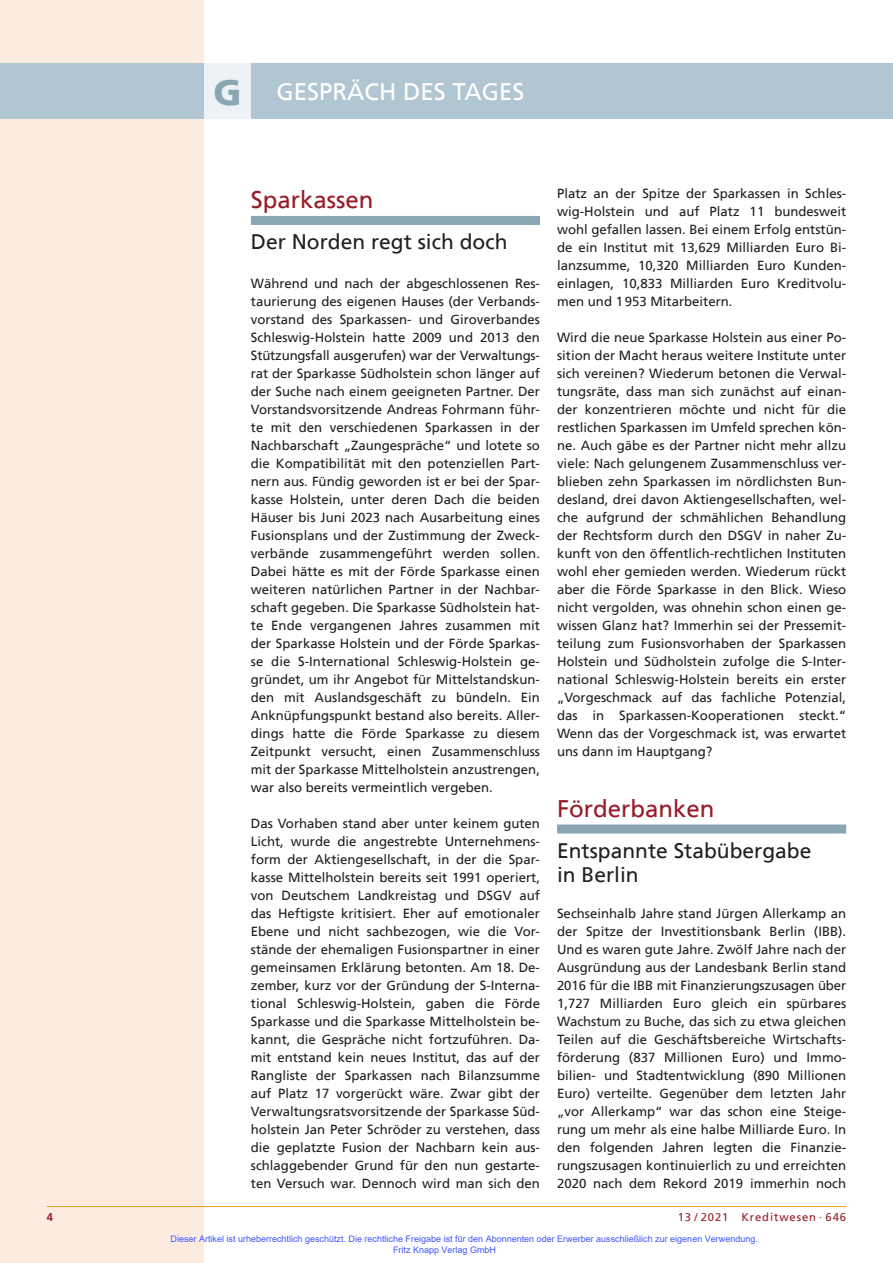
<style>
.page{position:relative;width:893px;height:1263px;background:#fff}
.page>*{position:absolute;margin:0;border:0;box-sizing:border-box;transform-origin:0 0}
.t1{font:24px "Frutiger";color:#981a26}
.t2{font:24px "Frutiger";color:#fff}
.t3{font:21px/24px "Frutiger";color:#231f20}
.t4{font:13.2px/18px "Frutiger";color:#231f20;text-align:justify}
.t5{font:11.25px "Frutiger";letter-spacing:.08em;color:#981a26}
.t6{font:700 11.25px "Frutiger";color:#981a26}
.t7{font:9px/10.8px "Arial";color:#4054ff}
.s1{font-weight:900;font-size:36px;color:#8ba6b3}
</style>
<div class="page">
<div style="left:0;top:0;width:204px;height:1263px;background:#fdebe1"></div>
<div style="left:0;top:64px;width:893px;height:55px;background:#b0c6d2"></div>
<div style="left:204px;top:64px;width:47px;height:55px;background:#ecf2f5"></div>
<hr style="left:47px;top:1206px;width:799px;height:1px;background:#f1a31e">
<div style="left:251px;top:216px;width:289px;height:9px;background:#8ba6b3"></div>
<div style="left:557px;top:824px;width:289px;height:9px;background:#8ba6b3"></div>
<h1 class="t2" style="left:213px;top:81px;width:312px"><span class="s1">G</span> GESPRÄCH DES TAGES</h1>
<h1 class="t1" style="left:251px;top:189px;width:124px">Sparkassen</h1>
<h2 class="t3" style="left:251px;top:231px;width:258px">Der Norden regt sich doch</h2>
<p class="t4" style="left:251px;top:275px;width:291px">Während und nach der abgeschlossenen Res&shy;taurierung des eigenen Hauses (der Verbands&shy;vorstand des Sparkassen- und Giroverbandes Schleswig-Holstein hatte 2009 und 2013 den Stützungsfall ausgerufen) war der Verwaltungs&shy;rat der Sparkasse Südholstein schon länger auf der Suche nach einem geeigneten Partner. Der Vorstandsvorsitzende Andreas Fohrmann führ&shy;te mit den verschiedenen Sparkassen in der Nachbarschaft „Zaungespräche“ und lotete so die Kompatibilität mit den potenziellen Part&shy;nern aus. Fündig geworden ist er bei der Spar&shy;kasse Holstein, unter deren Dach die beiden Häuser bis Juni 2023 nach Ausarbeitung eines Fusionsplans und der Zustimmung der Zweck&shy;verbände zusammengeführt werden sollen.<br>Dabei hätte es mit der Förde Sparkasse einen weiteren natürlichen Partner in der Nachbar&shy;schaft gegeben. Die Sparkasse Südholstein hat&shy;te Ende vergangenen Jahres zusammen mit der Sparkasse Holstein und der Förde Sparkas&shy;se die S-International Schleswig-Holstein ge&shy;gründet, um ihr Angebot für Mittelstandskun&shy;den mit Auslandsgeschäft zu bündeln. Ein Anknüpfungspunkt bestand also bereits. Aller&shy;dings hatte die Förde Sparkasse zu diesem Zeitpunkt versucht, einen Zusammenschluss mit der Sparkasse Mittelholstein anzustrengen, war also bereits vermeintlich vergeben.</p>
<p class="t4" style="left:251px;top:815px;width:291px">Das Vorhaben stand aber unter keinem guten Licht, wurde die angestrebte Unternehmens&shy;form der Aktiengesellschaft, in der die Spar&shy;kasse Mittelholstein bereits seit 1991 operiert, von Deutschem Landkreistag und DSGV auf das Heftigste kritisiert. Eher auf emotionaler Ebene und nicht sachbezogen, wie die Vor&shy;stände der ehemaligen Fusionspartner in einer gemeinsamen Erklärung betonten. Am 18. De&shy;zember, kurz vor der Gründung der S-Interna&shy;tional Schleswig-Holstein, gaben die Förde Sparkasse und die Sparkasse Mittelholstein be&shy;kannt, die Gespräche nicht fortzuführen. Da&shy;mit entstand kein neues Institut, das auf der Rangliste der Sparkassen nach Bilanzsumme auf Platz 17 vorgerückt wäre. Zwar gibt der Verwaltungsratsvorsitzende der Sparkasse Süd&shy;holstein Jan Peter Schröder zu verstehen, dass die geplatzte Fusion der Nachbarn kein aus&shy;schlaggebender Grund für den nun gestarte&shy;ten Versuch war. Dennoch wird man sich den</p>
<p class="t4" style="left:557px;top:185px;width:291px">Platz an der Spitze der Sparkassen in Schles&shy;wig-Holstein und auf Platz 11 bundesweit wohl gefallen lassen. Bei einem Erfolg entstün&shy;de ein Institut mit 13,629 Milliarden Euro Bi&shy;lanzsumme, 10,320 Milliarden Euro Kunden&shy;einlagen, 10,833 Milliarden Euro Kreditvolu&shy;men und 1953 Mitarbeitern.</p>
<p class="t4" style="left:557px;top:329px;width:291px">Wird die neue Sparkasse Holstein aus einer Po&shy;sition der Macht heraus weitere Institute unter sich vereinen? Wiederum betonen die Verwal&shy;tungsräte, dass man sich zunächst auf einan&shy;der konzentrieren möchte und nicht für die restlichen Sparkassen im Umfeld sprechen kön&shy;ne. Auch gäbe es der Partner nicht mehr allzu viele: Nach gelungenem Zusammenschluss ver&shy;blieben zehn Sparkassen im nördlichsten Bun&shy;desland, drei davon Aktiengesellschaften, wel&shy;che aufgrund der schmählichen Behandlung der Rechtsform durch den DSGV in naher Zu&shy;kunft von den öffentlich-rechtlichen Instituten wohl eher gemieden werden. Wiederum rückt aber die Förde Sparkasse in den Blick. Wieso nicht vergolden, was ohnehin schon einen ge&shy;wissen Glanz hat? Immerhin sei der Pressemit&shy;teilung zum Fusionsvorhaben der Sparkassen Holstein und Südholstein zufolge die S-Inter&shy;national Schleswig-Holstein bereits ein erster „Vorgeschmack auf das fachliche Potenzial, das in Sparkassen-Kooperationen steckt.“ Wenn das der Vorgeschmack ist, was erwartet uns dann im Hauptgang?</p>
<h1 class="t1" style="left:557px;top:797px;width:159px">Förderbanken</h1>
<h2 class="t3" style="left:557px;top:840px;width:256px">Entspannte Stabübergabe in Berlin</h2>
<p class="t4" style="left:557px;top:905px;width:291px">Sechseinhalb Jahre stand Jürgen Allerkamp an der Spitze der Investitionsbank Berlin (IBB).<br>Und es waren gute Jahre. Zwölf Jahre nach der Ausgründung aus der Landesbank Berlin stand 2016 für die IBB mit Finanzierungszusagen über 1,727 Milliarden Euro gleich ein spürbares Wachstum zu Buche, das sich zu etwa gleichen Teilen auf die Geschäftsbereiche Wirtschafts&shy;förderung (837 Millionen Euro) und Immo&shy;bilien- und Stadtentwicklung (890 Millionen Euro) verteilte. Gegenüber dem letzten Jahr „vor Allerkamp“ war das schon eine Steige&shy;rung um mehr als eine halbe Milliarde Euro. In den folgenden Jahren legten die Finanzie&shy;rungszusagen kontinuierlich zu und erreichten 2020 nach dem Rekord 2019 immerhin noch</p>
<p class="t6" style="left:47px;top:1211px;width:8px">4</p>
<p class="t5" style="left:678px;top:1211px;width:170px">13 / 2021 Kreditwesen · 646</p>
<p class="t7" style="left:393px;top:1233px;width:366px;text-indent:-223px">Dieser Artikel ist urheberrechtlich geschützt. Die rechtliche Freigabe ist für den Abonnenten oder Erwerber ausschließlich zur eigenen Verwendung.<br>Fritz Knapp Verlag GmbH</p>
</div>
